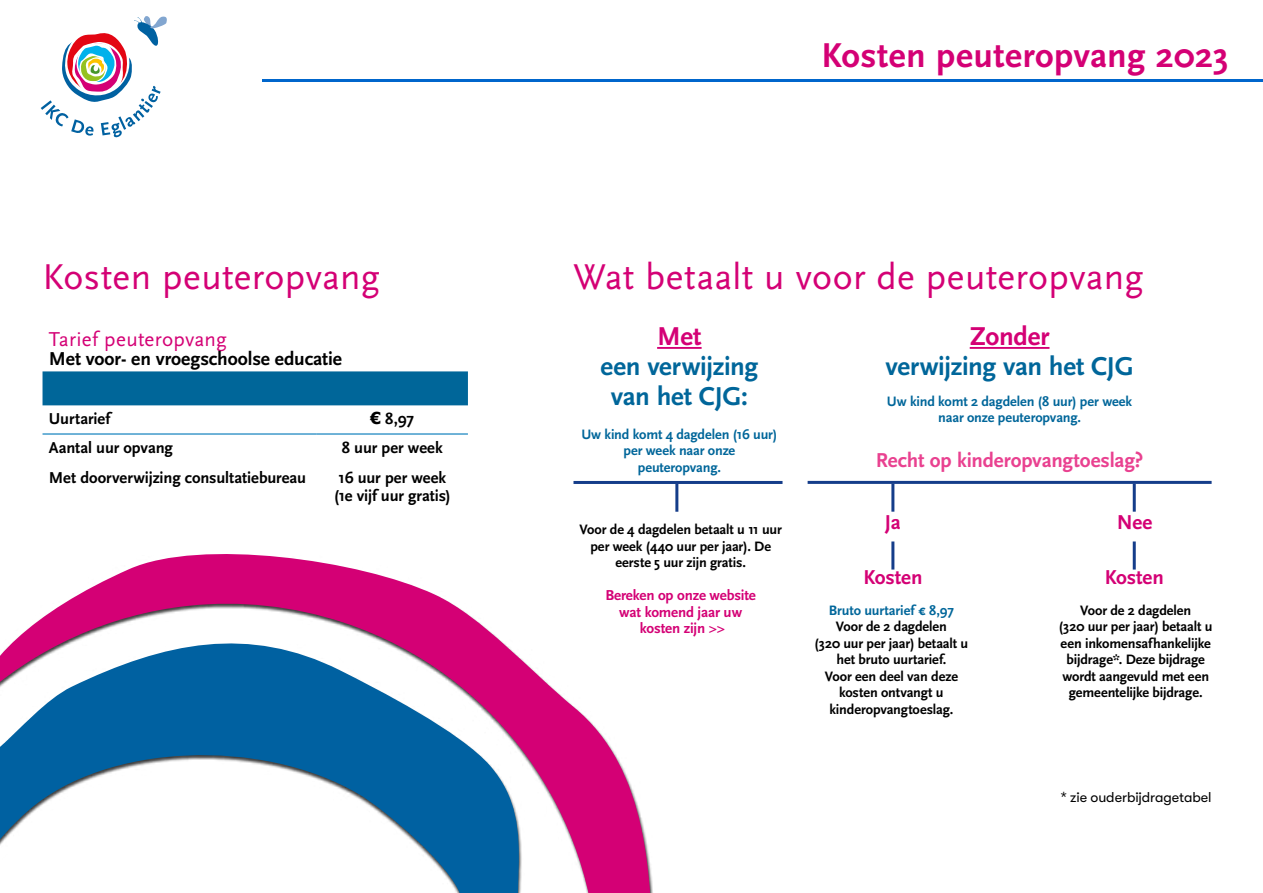
<style>
.page{position:relative;width:1263px;height:893px;background:#fff}
.page>*{position:absolute;margin:0;border:0;box-sizing:border-box;transform-origin:0 0}
.t1{font:37.5px "Scala Sans Pro";letter-spacing:.005em;color:#d40075}
.t2{font:700 36px "Scala Sans Pro";letter-spacing:.01em;color:#d40075}
.t3{font:700 27px/30px "Scala Sans Pro";letter-spacing:-.015em;color:#00669a;text-align:center}
.t4{font:700 27px "Scala Sans Pro";letter-spacing:-.01em;color:#d40075}
.t5{font:700 21px "Scala Sans Pro";letter-spacing:-.01em;color:#e94190}
.t6{font:21px "Scala Sans Pro";letter-spacing:.01em;color:#d40075}
.t7{font:700 21px "Scala Sans Pro";letter-spacing:-.005em;color:#d40075}
.t8{font:700 19.5px "Scala Sans Pro";letter-spacing:-.01em;color:#000}
.t9{font:700 16.5px/18px "Scala Sans Pro";letter-spacing:-.005em;color:#000}
.t10{font:700 15px/16.5px "Scala Sans Pro";letter-spacing:-.01em;color:#d40075;text-align:center}
.t11{font:700 14.25px/16.5px "Scala Sans Pro";letter-spacing:-.01em;color:#000;text-align:center}
.t12{font:700 14.25px/16.5px "Scala Sans Pro";letter-spacing:-.01em;color:#00669a;text-align:center}
.t13{font:14.25px "GT Walsheim";letter-spacing:-.005em;color:#000}
.s1{font-family:"Tahoma"}
</style>
<div class="page">
<hr style="left:263px;top:79px;width:1000px;height:3px;background:#06c">
<div style="left:43px;top:371px;width:425px;height:34px;background:#069"></div>
<hr style="left:43px;top:433px;width:274px;height:2px;background:#0079b9">
<hr style="left:317px;top:433px;width:151px;height:2px;background:#0079b9">
<hr style="left:657px;top:347px;width:45px;height:2px;background:#d40075">
<hr style="left:675px;top:484px;width:3px;height:28px;background:#153d8a">
<hr style="left:573px;top:481px;width:209px;height:3px;background:#153d8a">
<hr style="left:970px;top:347px;width:79px;height:2px;background:#d40075">
<hr style="left:891px;top:484px;width:3px;height:28px;background:#153d8a">
<hr style="left:891px;top:541px;width:3px;height:29px;background:#153d8a">
<hr style="left:1133px;top:484px;width:3px;height:28px;background:#153d8a">
<hr style="left:1133px;top:541px;width:3px;height:29px;background:#153d8a">
<hr style="left:808px;top:481px;width:403px;height:3px;background:#153d8a">
<svg style="left:33px;top:554px;width:620px;height:339px"></svg>
<svg style="left:0;top:625px;width:558px;height:268px"></svg>
<svg style="left:41px;top:16px;width:126px;height:122px"></svg>
<h2 class="t2" style="left:821px;top:35px;width:408px">Kosten peuteropvang 2023</h2>
<h1 class="t1" style="left:43px;top:255px;width:339px">Kosten peuteropvang</h1>
<h1 class="t1" style="left:573px;top:255px;width:571px">Wat betaalt u voor de peuteropvang</h1>
<h3 class="t4" style="left:657px;top:321px;width:46px">Met</h3>
<h3 class="t3" style="left:600px;top:351px;width:159px">een verwijzing van het CJG:</h3>
<h3 class="t4" style="left:970px;top:321px;width:81px">Zonder</h3>
<h3 class="t3" style="left:885px;top:351px;width:250px">verwijzing van het CJG</h3>
<h3 class="t6" style="left:49px;top:327px;width:179px">Tarief peuteropvang</h3>
<h3 class="t8" style="left:49px;top:347px;width:294px">Met voor- en vroegschoolse educatie</h3>
<p class="t12" style="left:887px;top:393px;width:247px">Uw kind komt 2 dagdelen (8 uur) per week naar onze peuteropvang.</p>
<p class="t9" style="left:49px;top:410px;width:63px">Uurtarief</p>
<p class="t9" style="left:371px;top:410px;width:45px"><span class="s1">€</span> 8,97</p>
<p class="t9" style="left:49px;top:438px;width:125px">Aantal uur opvang</p>
<p class="t9" style="left:342px;top:438px;width:102px">8 uur per week</p>
<p class="t9" style="left:49px;top:468px;width:259px">Met doorverwijzing consultatiebureau</p>
<p class="t9" style="left:334px;top:468px;width:118px">16 uur per week (1e vijf uur gratis)</p>
<p class="t12" style="left:581px;top:426px;width:197px">Uw kind komt 4 dagdelen (16 uur) per week naar onze peuteropvang.</p>
<h3 class="t5" style="left:876px;top:448px;width:269px">Recht op kinderopvangtoeslag?</h3>
<p class="t11" style="left:579px;top:522px;width:204px">Voor de 4 dagdelen betaalt u 11 uur per week (440 uur per jaar). De eerste 5 uur zijn gratis.</p>
<p class="t10" style="left:605px;top:587px;width:152px">Bereken op onze website wat komend jaar uw kosten zijn &gt;&gt;</p>
<h3 class="t7" style="left:885px;top:510px;width:18px">Ja</h3>
<h3 class="t7" style="left:863px;top:566px;width:61px">Kosten</h3>
<p class="t12" style="left:829px;top:602px;width:127px">Bruto uurtarief € 8,97</p>
<p class="t11" style="left:814px;top:618px;width:155px">Voor de 2 dagdelen<br>(320 uur per jaar) betaalt u het bruto uurtarief.<br>Voor een deel van deze kosten ontvangt u kinderopvangtoeslag.</p>
<h3 class="t7" style="left:1117px;top:510px;width:37px">Nee</h3>
<h3 class="t7" style="left:1105px;top:566px;width:61px">Kosten</h3>
<p class="t11" style="left:1059px;top:602px;width:155px">Voor de 2 dagdelen<br>(320 uur per jaar) betaalt u een inkomensafhankelijke bijdrage*. Deze bijdrage wordt aangevuld met een gemeentelijke bijdrage.</p>
<p class="t13" style="left:1061px;top:789px;width:152px">* zie ouderbijdragetabel</p>
</div>
